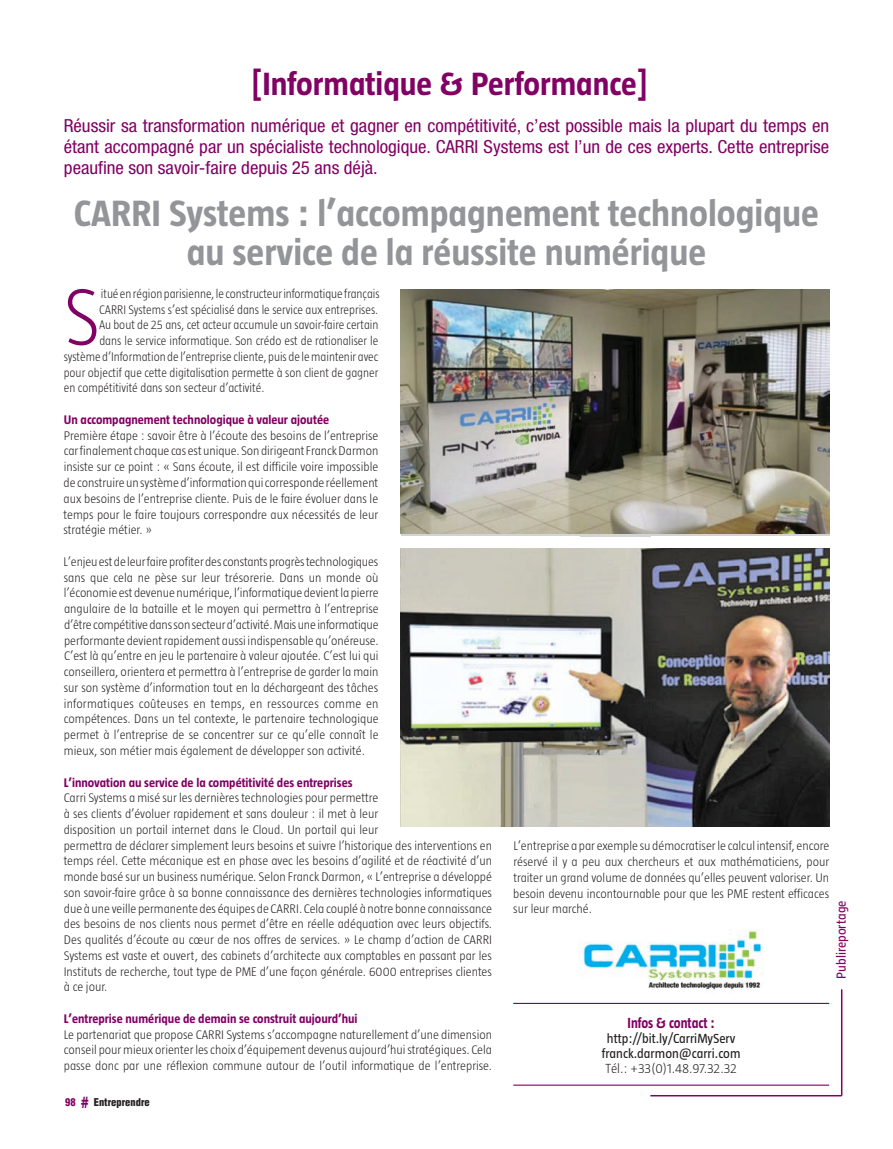
<style>
.page{position:relative;width:893px;height:1149px;background:#fff}
.page>*{position:absolute;margin:0;border:0;box-sizing:border-box;transform-origin:0 0}
.t1{font:300 82.8px "Taz";color:#810164;scale:.95 1}
.t2{font:700 37.5px/39px "Taz";color:#939598;text-align:center}
.t3{font:700 33px "Taz";color:#810164;scale:.9 1}
.t4{font:condensed 18px/21px "Helvetica Neue";color:#810164;text-align:justify;scale:1.05 1}
.t5{font:700 15px "Taz";color:#810164;scale:.9 1}
.t6{font:13.5px/15px "Taz";color:#231f20;text-align:center}
.t7{font:300 13.5px "Taz";letter-spacing:-.015em;color:#231f20}
.t8{font:13.5px "Taz";color:#810164}
.t9{font:300 12.75px/15.8px "Taz";color:#231f20;text-align:justify}
.t10{font:300 12.75px "Taz";color:#231f20;scale:.95 1}
.t11{font:700 12.75px "Taz";color:#810164}
.t12{font:900 condensed 10.5px "Helvetica";color:#231f20}
.s1{color:#810164}
.s2{font-size:15px;color:#810164}
</style>
<div class="page">
<img style="left:583px;top:930px;width:180px;height:60px">
<hr style="left:513px;top:1002px;width:316px;height:1px;background:#810164">
<hr style="left:513px;top:1084px;width:316px;height:1px;background:#810164">
<img style="left:401px;top:289px;width:428px;height:244px">
<img style="left:401px;top:548px;width:428px;height:278px">
<hr style="left:650px;top:1094px;width:192px;height:2px;background:#810164">
<hr style="left:841px;top:988px;width:1px;height:107px;background:#810164">
<h3 class="t3" style="left:252px;top:67px;width:442px">[Informatique &amp; Performance]</h3>
<p class="t4" style="left:64px;top:117px;width:731px">Réussir sa transformation numérique et gagner en compétitivité, c’est possible mais la plupart du temps en étant accompagné par un spécialiste technologique. CARRI Systems est l’un de ces experts. Cette entreprise peaufine son savoir-faire depuis 25 ans déjà.</p>
<h2 class="t2" style="left:74px;top:193px;width:747px">CARRI Systems : l’accompagnement technologique au service de la réussite numérique</h2>
<h1 class="t1" style="left:64px;top:274px;width:39px">S</h1>
<p class="t10" style="left:101px;top:287px;width:295px">ituéenrégionparisienne,leconstructeurinformatiquefrançais</p>
<p class="t10" style="left:99px;top:302px;width:295px">CARRI Systems s’est spécialisé dans le service aux entreprises.</p>
<p class="t10" style="left:99px;top:318px;width:296px">Au bout de 25 ans, cet acteur accumule un savoir-faire certain</p>
<p class="t10" style="left:99px;top:334px;width:295px">dans le service informatique. Son crédo est de rationaliser le</p>
<p class="t10" style="left:64px;top:350px;width:333px">système d’Information de l’entreprise cliente, puis de lemaintenir avec</p>
<p class="t10" style="left:64px;top:365px;width:333px">pour objectif que cette digitalisation permette à son client de gagner</p>
<p class="t10" style="left:64px;top:381px;width:213px">en compétitivité dans son secteur d’activité.</p>
<p class="t11" style="left:64px;top:413px;width:267px">Un accompagnement technologique à valeur ajoutée</p>
<p class="t9" style="left:64px;top:427px;width:316px">Première étape : savoir être à l’écoute des besoins de l’entreprise carfinalementchaque cas estunique. Sondirigeant FranckDarmon insiste sur ce point : « Sans écoute, il est difficile voire impossible de construireunsystèmed’informationquicorresponde réellement aux besoins de l’entreprise cliente. Puis de le faire évoluer dans le temps pour le faire toujours correspondre aux nécessités de leur stratégie métier. »</p>
<p class="t9" style="left:64px;top:553px;width:317px">L’enjeuestdeleurfaireprofiterdesconstantsprogrèstechnologiques sans que cela ne pèse sur leur trésorerie. Dans un monde où l’économieestdevenuenumérique,l’informatiquedevientlapierre angulaire de la bataille et le moyen qui permettra à l’entreprise d’êtrecompétitivedanssonsecteurd’activité.Maisuneinformatique performante devientrapidement aussi indispensable qu’onéreuse.<br>C’est là qu’entre en jeu le partenaire à valeur ajoutée. C’est lui qui conseillera, orientera et permettra à l’entreprise de garder la main sur son système d’information tout en la déchargeant des tâches informatiques coûteuses en temps, en ressources comme en compétences. Dans un tel contexte, le partenaire technologique permet à l’entreprise de se concentrer sur ce qu’elle connaît le mieux, son métier mais également de développer son activité.</p>
<p class="t11" style="left:64px;top:775px;width:290px">L’innovation au service de la compétitivité des entreprises</p>
<p class="t9" style="left:64px;top:789px;width:430px;text-align:left">Carri Systems a misé sur les dernières technologies pour permettre<br>à ses clients d’évoluer rapidement et sans douleur : il met à leur<br>disposition un portail internet dans le Cloud. Un portail qui leur<br>permettra de déclarer simplement leurs besoins et suivre l’historique des interventions en temps réel. Cette mécanique est en phase avec les besoins d’agilité et de réactivité d’un monde basé sur un business numérique. Selon Franck Darmon, « L’entreprise a développé son savoir-faire grâce à sa bonne connaissance des dernières technologies informatiques due à une veille permanente des équipes de CARRI. Cela couplé à notre bonne connaissance des besoins de nos clients nous permet d’être en réelle adéquation avec leurs objectifs.<br>Des qualités d’écoute au cœur de nos offres de services. » Le champ d’action de CARRI Systems est vaste et ouvert, des cabinets d’architecte aux comptables en passant par les Instituts de recherche, tout type de PME d’une façon générale. 6000 entreprises clientes à ce jour.</p>
<p class="t11" style="left:64px;top:1011px;width:295px">L’entreprise numérique de demain se construit aujourd’hui</p>
<p class="t9" style="left:64px;top:1026px;width:430px">Le partenariat que propose CARRI Systems s’accompagne naturellement d’une dimension conseil pourmieux orienterleschoix d’équipement devenus aujourd’huistratégiques. Cela passe donc par une réflexion commune autour de l’outil informatique de l’entreprise.</p>
<p class="t12" style="left:65px;top:1096px;width:86px"><span class="s1">98</span> <span class="s2">#</span> Entreprendre</p>
<p class="t9" style="left:513px;top:837px;width:317px">L’entreprise a par exemple su démocratiserle calcul intensif, encore réservé il y a peu aux chercheurs et aux mathématiciens, pour traiter un grand volume de données qu’elles peuvent valoriser. Un besoin devenu incontournable pour que les PME restent efficaces sur leur marché.</p>
<p class="t8" style="left:834px;top:978px;width:80px;rotate:-90deg">Publireportage</p>
<p class="t5" style="left:628px;top:1014px;width:98px">Infos &amp; contact :</p>
<p class="t6" style="left:602px;top:1030px;width:140px">http://bit.ly/CarriMyServ franck.darmon@carri.com</p>
<p class="t7" style="left:605px;top:1060px;width:133px">Tél.: +33(0)1.48.97.32.32</p>
</div>
